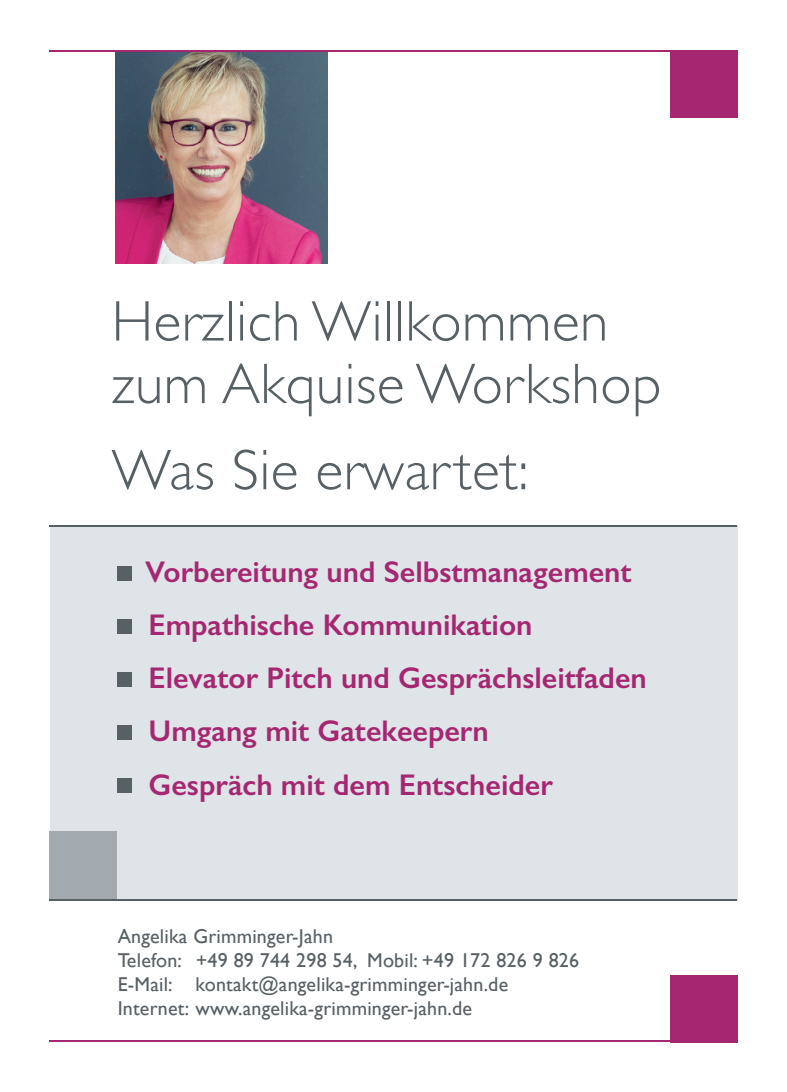
<style>
.page{position:relative;width:787px;height:1092px;background:#fff}
.page>*{position:absolute;margin:0;border:0;box-sizing:border-box;transform-origin:0 0}
.t1{font:300 57.5px/62.5px "Gill Sans";letter-spacing:.01em;color:#576065}
.t2{font:600 30px/53.2px "Gill Sans";color:#a52771}
.t3{font:20px/24px "Gill Sans";letter-spacing:.01em;color:#576065}
</style>
<div class="page">
<img style="left:115px;top:51px;width:213px;height:213px">
<div style="left:670px;top:51px;width:67px;height:67px;background:#a52771"></div>
<hr style="left:50px;top:50px;width:687px;height:1px;background:#a52771">
<hr style="left:50px;top:1040px;width:687px;height:2px;background:#a52771">
<div style="left:670px;top:974px;width:67px;height:68px;background:#a52771"></div>
<div style="left:50px;top:524px;width:687px;height:376px;background:#dfe4e8"></div>
<div style="left:118px;top:566px;width:14px;height:14px;background:#576065"></div>
<div style="left:118px;top:619px;width:14px;height:14px;background:#576065"></div>
<div style="left:118px;top:672px;width:14px;height:14px;background:#576065"></div>
<div style="left:118px;top:725px;width:14px;height:14px;background:#576065"></div>
<div style="left:118px;top:778px;width:14px;height:14px;background:#576065"></div>
<hr style="left:50px;top:524px;width:687px;height:2px;background:#576065">
<hr style="left:50px;top:898px;width:687px;height:2px;background:#576065">
<div style="left:50px;top:831px;width:67px;height:67px;background:#a2a9af"></div>
<h1 class="t1" style="left:112px;top:288px;width:551px">Herzlich Willkommen zum Akquise Workshop</h1>
<h1 class="t1" style="left:112px;top:436px;width:418px">Was Sie erwartet:</h1>
<h2 class="t2" style="left:145px;top:545px;width:503px">Vorbereitung und Selbstmanagement<br>Empathische Kommunikation<br>Elevator Pitch und Gesprächsleitfaden<br>Umgang mit Gatekeepern<br>Gespräch mit dem Entscheider</h2>
<p class="t3" style="left:118px;top:923px;width:463px">Angelika Grimminger-Jahn<br>Telefon: +49 89 744 298 54, Mobil: +49 172 826 9 826<br>E-Mail: kontakt@angelika-grimminger-jahn.de Internet: www.angelika-grimminger-jahn.de</p>
</div>
